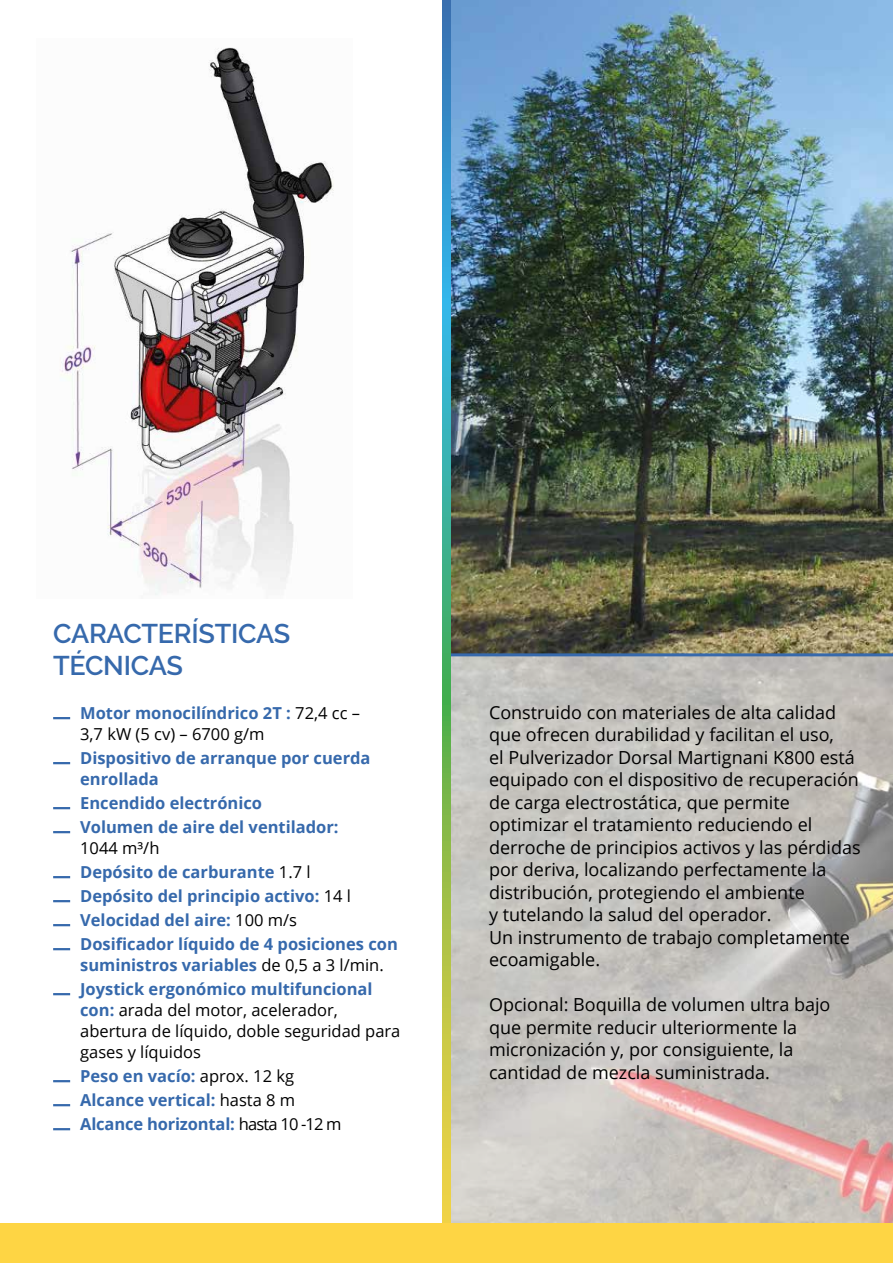
<style>
.page{position:relative;width:893px;height:1263px;background:#fff}
.page>*{position:absolute;margin:0;border:0;box-sizing:border-box;transform-origin:0 0}
.t1{font:600 27px/32.4px "Raleway";letter-spacing:-.01em;color:#3669ac}
.t2{font:18px/22.5px "Open Sans";color:#000}
.t3{font:700 16.5px/24px "Open Sans";color:#3669ac}
.t4{font:16.5px/21px "Open Sans";color:#000}
.s1{font-weight:700;color:#3669ac}
.s2{font-weight:400;color:#000}
</style>
<div class="page">
<svg style="left:451px;top:656px;width:442px;height:567px;background:#c4bfba"></svg>
<img style="left:451px;top:0;width:442px;height:653px">
<svg style="left:53px;top:717px;width:17px;height:2px"></svg>
<svg style="left:53px;top:762px;width:17px;height:2px"></svg>
<svg style="left:53px;top:807px;width:17px;height:2px"></svg>
<svg style="left:53px;top:831px;width:17px;height:2px"></svg>
<svg style="left:53px;top:876px;width:17px;height:2px"></svg>
<svg style="left:53px;top:900px;width:17px;height:2px"></svg>
<svg style="left:53px;top:924px;width:17px;height:2px"></svg>
<svg style="left:53px;top:948px;width:17px;height:2px"></svg>
<svg style="left:53px;top:993px;width:17px;height:2px"></svg>
<svg style="left:53px;top:1080px;width:17px;height:2px"></svg>
<svg style="left:53px;top:1104px;width:17px;height:2px"></svg>
<svg style="left:53px;top:1128px;width:17px;height:2px"></svg>
<img style="left:61px;top:47px;width:273px;height:548px">
<hr style="left:446px;top:653px;width:447px;height:3px;background:#3669ac">
<svg style="left:442px;top:0;width:9px;height:1223px;background:#69b084"></svg>
<div style="left:0;top:1223px;width:893px;height:40px;background:#fed544"></div>
<h1 class="t1" style="left:53px;top:617px;width:239px">CARACTERÍSTICAS<br>TÉCNICAS</h1>
<p class="t4" style="left:80px;top:702px;width:281px"><span class="s1">Motor monocilíndrico 2T :</span> 72,4 cc –<br>3,7 kW (5 cv) – 6700 g/m</p>
<p class="t3" style="left:80px;top:747px;width:292px;line-height:21px">Dispositivo de arranque por cuerda enrollada</p>
<p class="t3" style="left:80px;top:791px;width:260px">Encendido electrónico<br>Volumen de aire del ventilador:</p>
<p class="t3" style="left:80px;top:836px;width:319px"><span class="s2">1044 m³/h<br></span>Depósito de carburante <span class="s2">1.7 l<br></span>Depósito del principio activo: <span class="s2">14 l<br></span>Velocidad del aire: <span class="s2">100 m/s<br></span>Dosificador líquido de 4 posiciones con</p>
<p class="t3" style="left:80px;top:953px;width:305px">suministros variables <span class="s2">de 0,5 a 3 l/min.<br></span>Joystick ergonómico multifuncional</p>
<p class="t4" style="left:80px;top:999px;width:322px"><span class="s1">con:</span> arada del motor, acelerador, abertura de líquido, doble seguridad para gases y líquidos</p>
<p class="t3" style="left:80px;top:1064px;width:263px">Peso en vacío: <span class="s2">aprox. 12 kg<br></span>Alcance vertical: <span class="s2">hasta 8 m<br></span>Alcance horizontal: <span class="s2">hasta 10 -12 m</span></p>
<p class="t2" style="left:489px;top:700px;width:373px">Construido con materiales de alta calidad que ofrecen durabilidad y facilitan el uso,<br>el Pulverizador Dorsal Martignani K800 está equipado con el dispositivo de recuperación de carga electrostática, que permite optimizar el tratamiento reduciendo el derroche de principios activos y las pérdidas por deriva, localizando perfectamente la distribución, protegiendo el ambiente<br>y tutelando la salud del operador.<br>Un instrumento de trabajo completamente ecoamigable.</p>
<p class="t2" style="left:489px;top:993px;width:343px">Opcional: Boquilla de volumen ultra bajo que permite reducir ulteriormente la micronización y, por consiguiente, la cantidad de mezcla suministrada.</p>
</div>
